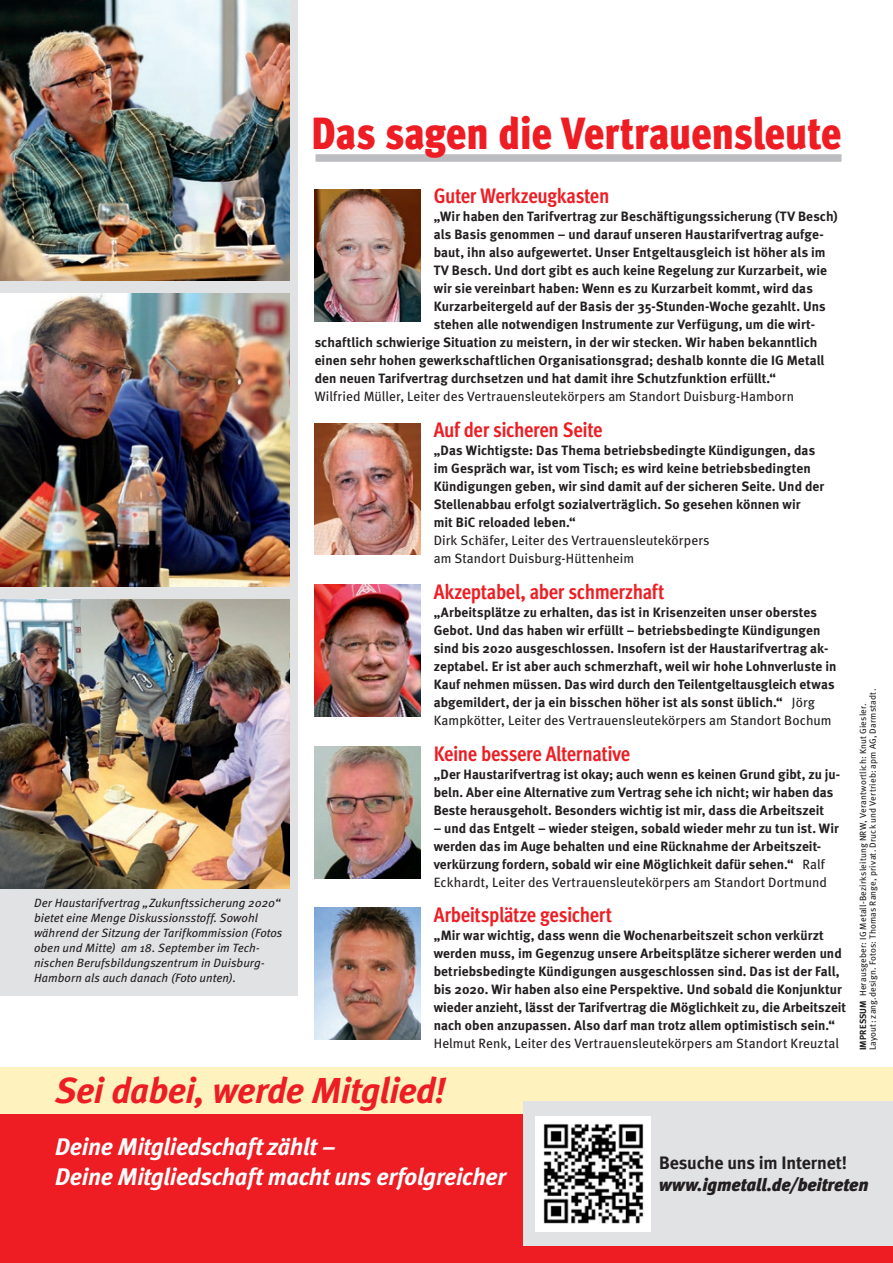
<style>
.page{position:relative;width:893px;height:1263px;background:#fff}
.page>*{position:absolute;margin:0;border:0;box-sizing:border-box;transform-origin:0 0}
.t1{font:900 45px "Meta Cond";letter-spacing:-.01em;color:#ee1d23}
.t2{font:italic 700 36px "Meta";letter-spacing:-.015em;color:#ee1d23}
.t3{font:italic 700 24px/30px "Meta";letter-spacing:-.01em;color:#fff}
.t4{font:700 21px "Meta Cond";letter-spacing:-.02em;color:#ee1d23}
.t5{font:italic 900 18px "Meta";letter-spacing:-.005em;color:#231f20}
.t6{font:700 18px "Meta";letter-spacing:-.015em;color:#231f20}
.t7{font:700 13.5px/18px "Meta";letter-spacing:.005em;color:#231f20}
.t8{font:13.5px/18px "Meta";letter-spacing:.005em;color:#231f20}
.t9{font:italic 12px/15px "Meta";letter-spacing:.005em;color:#231f20}
.t10{font:9px/9.8px "Meta";letter-spacing:.02em;color:#231f20}
.s1{font-weight:400}
.s2{font-weight:700}
</style>
<div class="page">
<div style="left:0;top:0;width:298px;height:995px;background:#e1e2e4"></div>
<div style="left:0;top:1067px;width:893px;height:68px;background:#fef3be"></div>
<div style="left:0;top:1114px;width:893px;height:149px;background:#ee1d23"></div>
<div style="left:315px;top:154px;width:526px;height:8px;background:#bcbdc0"></div>
<img style="left:315px;top:189px;width:106px;height:132px">
<img style="left:315px;top:908px;width:106px;height:132px">
<img style="left:315px;top:746px;width:106px;height:132px">
<img style="left:315px;top:423px;width:106px;height:132px">
<img style="left:0;top:600px;width:289px;height:289px">
<img style="left:0;top:293px;width:289px;height:294px">
<img style="left:0;top:0;width:289px;height:281px">
<div style="left:523px;top:1101px;width:370px;height:145px;background:#e1e2e4"></div>
<img style="left:315px;top:585px;width:106px;height:131px">
<img style="left:536px;top:1116px;width:115px;height:115px">
<p class="t9" style="left:34px;top:895px;width:250px">Der Haustarifvertrag „Zukunftssicherung 2020“ bietet eine Menge Diskussionsstoff. Sowohl während der Sitzung der Tarifkommission (Fotos oben und Mitte) am 18. September im Tech&shy;nischen Berufsbildungszentrum in Duisburg-Hamborn als auch danach (Foto unten).</p>
<h1 class="t1" style="left:311px;top:107px;width:532px">Das sagen die Vertrauensleute</h1>
<h3 class="t4" style="left:434px;top:184px;width:177px">Guter Werkzeugkasten</h3>
<p class="t7" style="left:434px;top:207px;width:405px">„Wir haben den Tarifvertrag zur Beschäftigungssicherung (TV Besch)</p>
<p class="t7" style="left:434px;top:225px;width:392px">als Basis genommen – und darauf unseren Haustarifvertrag aufge-</p>
<p class="t7" style="left:434px;top:243px;width:393px">baut, ihn also aufgewertet. Unser Entgeltausgleich ist höher als im</p>
<p class="t7" style="left:434px;top:261px;width:395px">TV Besch. Und dort gibt es auch keine Regelung zur Kurzarbeit, wie</p>
<p class="t7" style="left:434px;top:279px;width:381px">wir sie vereinbart haben: Wenn es zu Kurzarbeit kommt, wird das</p>
<p class="t7" style="left:434px;top:297px;width:393px">Kurzarbeitergeld auf der Basis der 35-Stunden-Woche gezahlt. Uns</p>
<p class="t7" style="left:434px;top:315px;width:383px">stehen alle notwendigen Instrumente zur Verfügung, um die wirt-</p>
<p class="t7" style="left:315px;top:333px;width:504px">schaftlich schwierige Situation zu meistern, in der wir stecken. Wir haben bekanntlich</p>
<p class="t7" style="left:315px;top:351px;width:511px">einen sehr hohen gewerkschaftlichen Organisationsgrad; deshalb konnte die IG Metall</p>
<p class="t7" style="left:315px;top:369px;width:463px">den neuen Tarifvertrag durchsetzen und hat damit ihre Schutzfunktion erfüllt.“</p>
<p class="t8" style="left:315px;top:387px;width:481px">Wilfried Müller, Leiter des Vertrauensleutekörpers am Standort Duisburg-Hamborn</p>
<h3 class="t4" style="left:434px;top:418px;width:170px">Auf der sicheren Seite</h3>
<p class="t7" style="left:434px;top:441px;width:392px">„Das Wichtigste: Das Thema betriebsbedingte Kündigungen, das im Gespräch war, ist vom Tisch; es wird keine betriebsbedingten Kündigungen geben, wir sind damit auf der sicheren Seite. Und der Stellenabbau erfolgt sozialverträglich. So gesehen können wir<br>mit BiC reloaded leben.“</p>
<p class="t8" style="left:434px;top:531px;width:277px">Dirk Schäfer, Leiter des Vertrauensleutekörpers am Standort Duisburg-Hüttenheim</p>
<h3 class="t4" style="left:434px;top:579px;width:232px">Akzeptabel, aber schmerzhaft</h3>
<p class="t7" style="left:434px;top:603px;width:404px">„Arbeitsplätze zu erhalten, das ist in Krisenzeiten unser oberstes Gebot. Und das haben wir erfüllt – betriebsbedingte Kündigungen sind bis 2020 ausgeschlossen. Insofern ist der Haustarifvertrag ak&shy;zeptabel. Er ist aber auch schmerzhaft, weil wir hohe Lohnverluste in Kauf nehmen müssen. Das wird durch den Teilentgeltausgleich etwas abgemildert, der ja ein bisschen höher ist als sonst üblich.“ <span class="s1">Jörg Kampkötter, Leiter des Vertrauensleutekörpers am Standort Bochum</span></p>
<h3 class="t4" style="left:434px;top:741px;width:198px">Keine bessere Alternative</h3>
<p class="t7" style="left:434px;top:764px;width:408px">„Der Haustarifvertrag ist okay; auch wenn es keinen Grund gibt, zu ju&shy;beln. Aber eine Alternative zum Vertrag sehe ich nicht; wir haben das<br>Beste herausgeholt. Besonders wichtig ist mir, dass die Arbeitszeit</p>
<p class="t7" style="left:434px;top:818px;width:407px">– und das Entgelt – wieder steigen, sobald wieder mehr zu tun ist. Wir werden das im Auge behalten und eine Rücknahme der Arbeitszeit&shy;verkürzung fordern, sobald wir eine Möglichkeit dafür sehen.“ <span class="s1">Ralf Eckhardt, Leiter des Vertrauensleutekörpers am Standort Dortmund</span></p>
<h3 class="t4" style="left:434px;top:903px;width:180px">Arbeitsplätze gesichert</h3>
<p class="t7" style="left:434px;top:926px;width:414px">„Mir war wichtig, dass wenn die Wochenarbeitszeit schon verkürzt werden muss, im Gegenzug unsere Arbeitsplätze sicherer werden und betriebsbedingte Kündigungen ausgeschlossen sind. Das ist der Fall, bis 2020. Wir haben also eine Perspektive. Und sobald die Konjunktur wieder anzieht, lässt der Tarifvertrag die Möglichkeit zu, die Arbeitszeit nach oben anzupassen. Also darf man trotz allem optimistisch sein.“</p>
<p class="t8" style="left:434px;top:1034px;width:407px">Helmut Renk, Leiter des Vertrauensleutekörpers am Standort Kreuztal</p>
<p class="t10" style="left:858px;top:1050px;width:363px;rotate:-90deg"><span class="s2">Impressum</span> Herausgeber: IG Metall-Bezirksleitung NRW, Verantwortlich: Knut Giesler.<br>Layout: zang.design. Fotos: Thomas Range, privat. Druck und Vertrieb: apm AG, Darmstadt.</p>
<h2 class="t2" style="left:55px;top:1067px;width:392px">Sei dabei, werde Mitglied!</h2>
<h3 class="t3" style="left:55px;top:1131px;width:452px">Deine Mitgliedschaft zählt –<br>Deine Mitgliedschaft macht uns erfolgreicher</h3>
<h3 class="t6" style="left:659px;top:1151px;width:189px">Besuche uns im Internet!</h3>
<h3 class="t5" style="left:659px;top:1174px;width:211px">www.igmetall.de/beitreten</h3>
</div>
